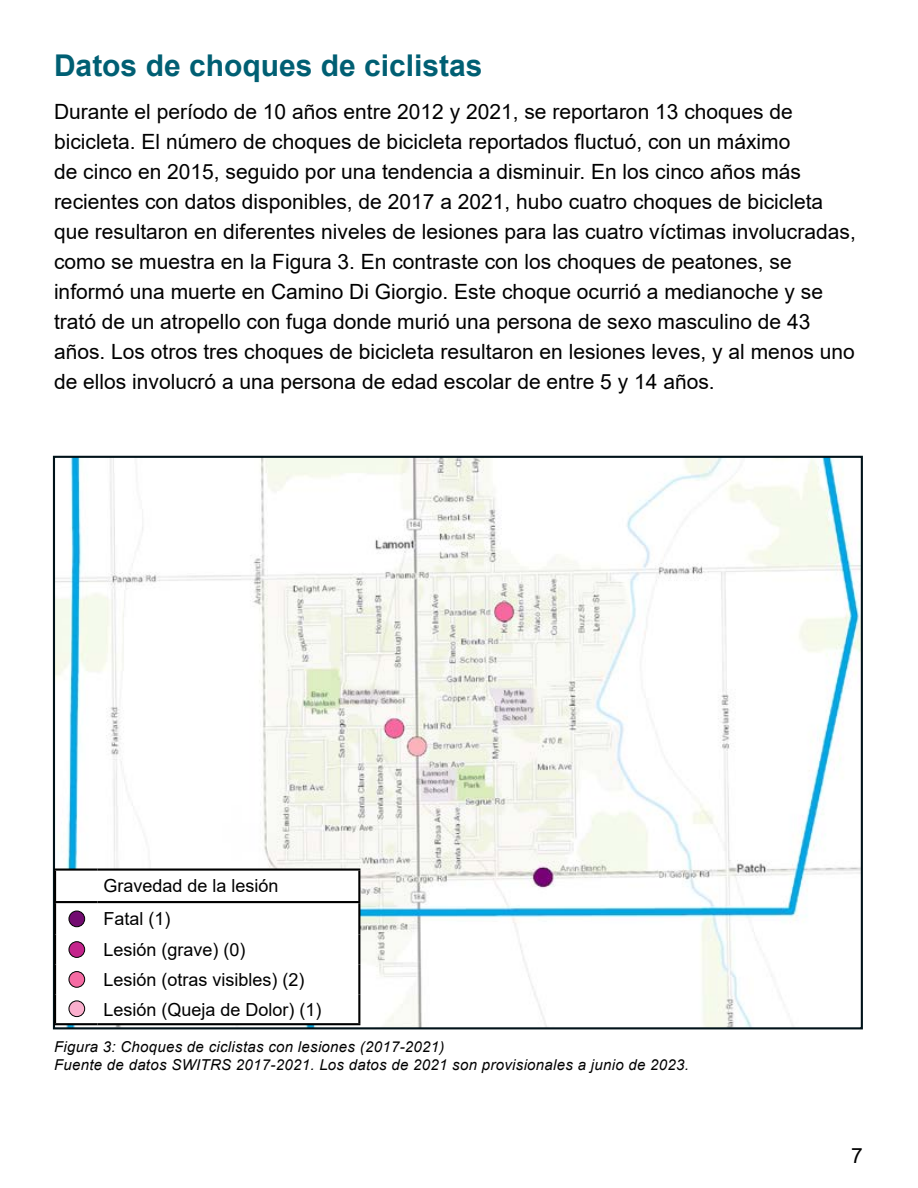
<style>
.page{position:relative;width:918px;height:1188px;background:#fff}
.page>*{position:absolute;margin:0;border:0;box-sizing:border-box;transform-origin:0 0}
.Heading_2{font:700 30px "Arial";color:#005f73}
.t1{font:21px/30px "Arial";color:#000}
.t2{font:18px "Arial";color:#000}
.t3{font:italic 15px/18px "Arial";letter-spacing:.02em;color:#000}
</style>
<div class="page">
<img style="left:56px;top:459px;width:804px;height:567px">
<svg style="left:56px;top:871px;width:302px;height:152px"></svg>
<hr style="left:54px;top:869px;width:44px;height:2px;background:#000">
<hr style="left:54px;top:871px;width:2px;height:30px;background:#000">
<hr style="left:98px;top:869px;width:262px;height:2px;background:#000">
<hr style="left:358px;top:871px;width:2px;height:30px;background:#000">
<hr style="left:54px;top:901px;width:44px;height:2px;background:#000">
<hr style="left:54px;top:903px;width:2px;height:32px;background:#000">
<hr style="left:98px;top:901px;width:262px;height:2px;background:#000">
<hr style="left:358px;top:903px;width:2px;height:32px;background:#000">
<hr style="left:54px;top:935px;width:2px;height:29px;background:#000">
<hr style="left:358px;top:935px;width:2px;height:29px;background:#000">
<hr style="left:54px;top:964px;width:2px;height:30px;background:#000">
<hr style="left:358px;top:964px;width:2px;height:30px;background:#000">
<hr style="left:54px;top:994px;width:2px;height:29px;background:#000">
<hr style="left:358px;top:994px;width:2px;height:29px;background:#000">
<hr style="left:54px;top:1023px;width:44px;height:2px;background:#000">
<hr style="left:98px;top:1023px;width:262px;height:2px;background:#000">
<div style="left:69px;top:911px;width:16px;height:16px;background:#730c71;border-radius:50%"></div>
<div style="left:69px;top:911px;width:16px;height:16px;border:1px solid #000;border-radius:50%"></div>
<div style="left:69px;top:942px;width:16px;height:15px;background:#c4248c;border-radius:50%"></div>
<div style="left:69px;top:941px;width:16px;height:17px;border:1px solid #000;border-radius:50%"></div>
<div style="left:69px;top:972px;width:16px;height:15px;background:#f56ba3;border-radius:50%"></div>
<div style="left:69px;top:971px;width:16px;height:16px;border:1px solid #000;border-radius:50%"></div>
<div style="left:69px;top:1001px;width:16px;height:16px;background:#faafcd;border-radius:50%"></div>
<div style="left:69px;top:1001px;width:16px;height:16px;border:1px solid #000;border-radius:50%"></div>
<h2 class="Heading_2" style="left:54px;top:44px;width:430px">Datos de choques de ciclistas</h2>
<p class="t1" style="left:54px;top:97px;width:803px">Durante el período de 10 años entre 2012 y 2021, se reportaron 13 choques de bicicleta. El número de choques de bicicleta reportados fluctuó, con un máximo<br>de cinco en 2015, seguido por una tendencia a disminuir. En los cinco años más recientes con datos disponibles, de 2017 a 2021, hubo cuatro choques de bicicleta que resultaron en diferentes niveles de lesiones para las cuatro víctimas involucradas, como se muestra en la Figura 3. En contraste con los choques de peatones, se informó una muerte en Camino Di Giorgio. Este choque ocurrió a medianoche y se trató de un atropello con fuga donde murió una persona de sexo masculino de 43 años. Los otros tres choques de bicicleta resultaron en lesiones leves, y al menos uno de ellos involucró a una persona de edad escolar de entre 5 y 14 años.</p>
<p class="t2" style="left:104px;top:874px;width:177px">Gravedad de la lesión</p>
<p class="t2" style="left:104px;top:906px;width:69px">Fatal (1)</p>
<p class="t2" style="left:104px;top:937px;width:144px">Lesión (grave) (0)</p>
<p class="t2" style="left:104px;top:967px;width:203px">Lesión (otras visibles) (2)</p>
<p class="t2" style="left:104px;top:997px;width:220px">Lesión (Queja de Dolor) (1)</p>
<p class="t3" style="left:54px;top:1038px;width:637px">Figura 3: Choques de ciclistas con lesiones (2017-2021)<br>Fuente de datos SWITRS 2017-2021. Los datos de 2021 son provisionales a junio de 2023.</p>
<p class="t1" style="left:851px;top:1140px;width:13px">7</p>
</div>
